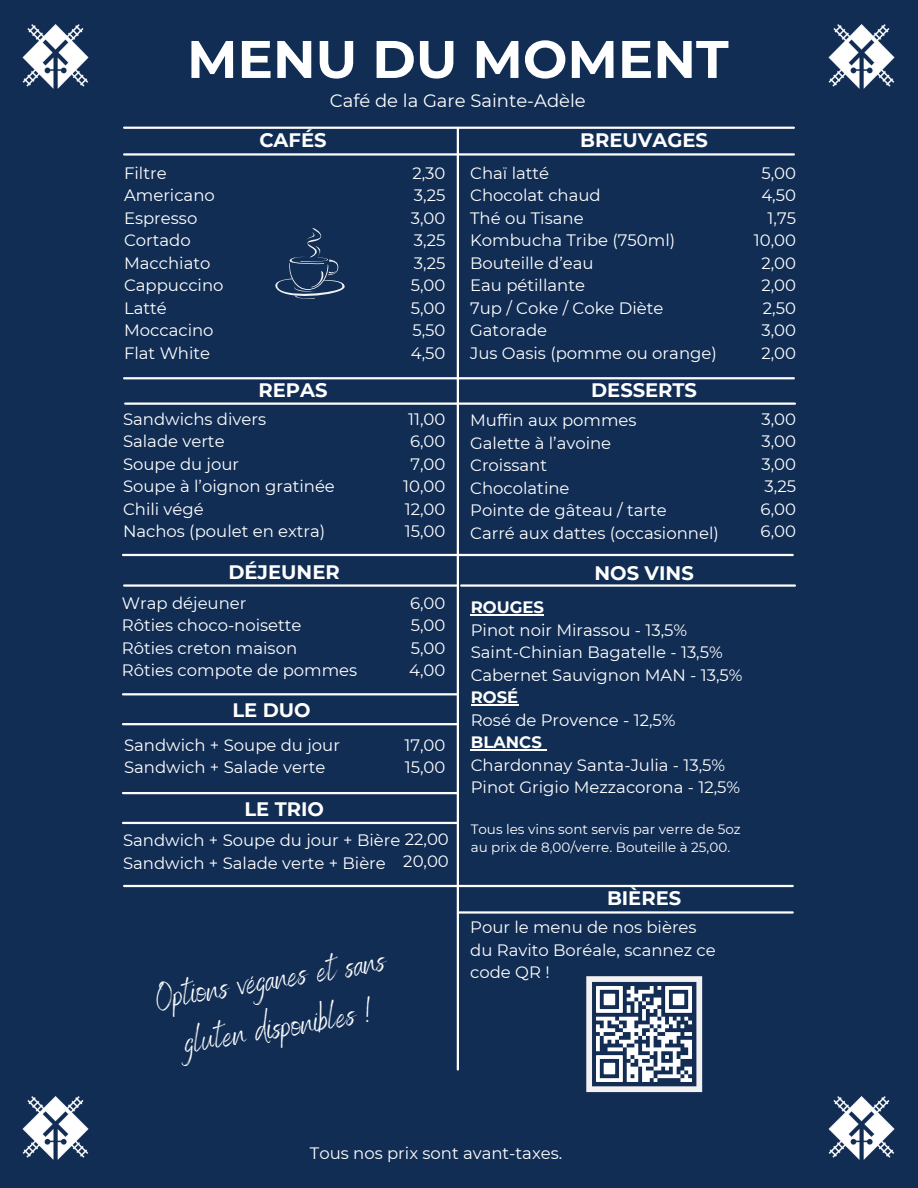
<style>
.page{position:relative;width:918px;height:1188px;background:#112d54}
.page>*{position:absolute;margin:0;border:0;box-sizing:border-box;transform-origin:0 0}
.t1{font:700 52.8px "Montserrat";color:#fff}
.t2{font:35.1px/48.2px "Benedict";color:#fff;text-align:center}
.t3{font:700 19.5px "Montserrat";color:#fff}
.t4{font:18px "Montserrat";color:#fff}
.t5{font:16.5px/22.5px "Montserrat";color:#fff}
.t6{font:13.5px/18px "Montserrat";color:#fff}
.s1{font-weight:700}
</style>
<div class="page">
<hr style="left:124px;top:127px;width:670px;height:2px;background:#fff">
<hr style="left:124px;top:153px;width:670px;height:3px;background:#fff">
<hr style="left:125px;top:403px;width:670px;height:2px;background:#fff">
<hr style="left:124px;top:377px;width:670px;height:2px;background:#fff">
<hr style="left:457px;top:129px;width:2px;height:941px;background:#fff">
<hr style="left:123px;top:792px;width:334px;height:2px;background:#fff">
<hr style="left:123px;top:822px;width:334px;height:2px;background:#fff">
<hr style="left:459px;top:554px;width:334px;height:2px;background:#fff">
<hr style="left:123px;top:554px;width:334px;height:2px;background:#fff">
<hr style="left:124px;top:584px;width:334px;height:3px;background:#fff">
<hr style="left:461px;top:584px;width:334px;height:3px;background:#fff">
<hr style="left:123px;top:693px;width:334px;height:2px;background:#fff">
<hr style="left:123px;top:723px;width:334px;height:2px;background:#fff">
<hr style="left:459px;top:885px;width:334px;height:2px;background:#fff">
<hr style="left:459px;top:911px;width:334px;height:3px;background:#fff">
<svg style="left:586px;top:976px;width:116px;height:116px"></svg>
<img style="left:22px;top:25px;width:67px;height:64px">
<img style="left:828px;top:25px;width:67px;height:64px">
<img style="left:22px;top:1096px;width:67px;height:64px">
<img style="left:828px;top:1096px;width:67px;height:64px">
<hr style="left:124px;top:885px;width:334px;height:2px;background:#fff">
<svg style="left:275px;top:228px;width:70px;height:71px"></svg>
<hr style="left:471px;top:614px;width:73px;height:1px;background:#fff">
<hr style="left:471px;top:704px;width:47px;height:1px;background:#fff">
<hr style="left:471px;top:749px;width:71px;height:1px;background:#fff">
<h5 class="t1" style="left:187px;top:27px;width:543px">MENU DU MOMENT</h5>
<h5 class="t4" style="left:330px;top:89px;width:258px">Café de la Gare Sainte-Adèle</h5>
<h3 class="t3" style="left:259px;top:129px;width:69px">CAFÉS</h3>
<h3 class="t3" style="left:580px;top:129px;width:129px">BREUVAGES</h3>
<h5 class="t5" style="left:124px;top:161px;width:101px">Filtre<br>Americano<br>Espresso<br>Cortado<br>Macchiato<br>Cappuccino<br>Latté<br>Moccacino<br>Flat White</h5>
<h5 class="t5" style="left:470px;top:161px;width:248px">Chaï latté<br>Chocolat chaud<br>Thé ou Tisane<br>Kombucha Tribe (750ml)<br>Bouteille d’eau<br>Eau pétillante<br>7up / Coke / Coke Diète<br>Gatorade<br>Jus Oasis (pomme ou orange)</h5>
<h3 class="t5" style="left:411px;top:161px;width:36px;text-align:justify">2,30<br>3,25<br>3,00<br>3,25<br>3,25<br>5,00<br>5,00<br>5,50<br>4,50</h3>
<h5 class="t5" style="left:754px;top:161px;width:44px;text-align:right">5,00<br>4,50<br>1,75<br>10,00<br>2,00<br>2,00<br>2,50<br>3,00<br>2,00</h5>
<p class="t3" style="left:258px;top:378px;width:71px">REPAS</p>
<h3 class="t5" style="left:123px;top:407px;width:213px">Sandwichs divers<br>Salade verte<br>Soupe du jour<br>Soupe à l’oignon gratinée<br>Chili végé<br>Nachos (poulet en extra)</h3>
<h5 class="t5" style="left:403px;top:407px;width:44px;text-align:center">11,00<br>6,00<br>7,00<br>10,00<br>12,00<br>15,00</h5>
<p class="t3" style="left:591px;top:378px;width:107px">DESSERTS</p>
<p class="t5" style="left:470px;top:409px;width:250px">Muffin aux pommes<br>Galette à l’avoine<br>Croissant<br>Chocolatine<br>Pointe de gâteau / tarte<br>Carré aux dattes (occasionnel)</p>
<h1 class="t3" style="left:228px;top:560px;width:113px">DÉJEUNER</h1>
<h4 class="t3" style="left:594px;top:561px;width:101px">NOS VINS</h4>
<h5 class="t5" style="left:122px;top:591px;width:237px">Wrap déjeuner<br>Rôties choco-noisette<br>Rôties creton maison<br>Rôties compote de pommes</h5>
<p class="t3" style="left:232px;top:698px;width:80px">LE DUO</p>
<h2 class="t5" style="left:409px;top:591px;width:38px;text-align:justify">6,00<br>5,00<br>5,00<br>4,00</h2>
<h3 class="t5" style="left:124px;top:733px;width:217px">Sandwich + Soupe du jour<br>Sandwich + Salade verte</h3>
<h5 class="t3" style="left:244px;top:797px;width:81px">LE TRIO</h5>
<h5 class="t5" style="left:123px;top:829px;width:327px">Sandwich + Soupe du jour + Bière 22,00<br>Sandwich + Salade verte + Bière</h5>
<h3 class="t5" style="left:404px;top:733px;width:42px">17,00<br>15,00</h3>
<h5 class="t5" style="left:403px;top:850px;width:47px">20,00</h5>
<h5 class="t2" style="left:152px;top:971px;width:233px;rotate:-9deg">Options véganes et sans gluten disponibles !</h5>
<h3 class="t5" style="left:471px;top:596px;width:273px"><span class="s1">ROUGES<br></span>Pinot noir Mirassou - 13,5%<br>Saint-Chinian Bagatelle - 13,5%<br>Cabernet Sauvignon MAN - 13,5%<br><span class="s1">ROSÉ<br></span>Rosé de Provence - 12,5%<br><span class="s1">BLANCS<br></span>Chardonnay Santa-Julia - 13,5%<br>Pinot Grigio Mezzacorona - 12,5%</h3>
<h5 class="t6" style="left:471px;top:820px;width:271px">Tous les vins sont servis par verre de 5oz au prix de 8,00/verre. Bouteille à 25,00.</h5>
<h3 class="t3" style="left:607px;top:887px;width:76px">BIÈRES</h3>
<h5 class="t5" style="left:470px;top:916px;width:247px">Pour le menu de nos bières du Ravito Boréale, scannez ce code QR !</h5>
<p class="t5" style="left:761px;top:407px;width:37px;text-align:justify">3,00<br>3,00<br>3,00<br>3,25<br>6,00<br>6,00</p>
<p class="t5" style="left:310px;top:1142px;width:254px">Tous nos prix sont avant-taxes.</p>
</div>
